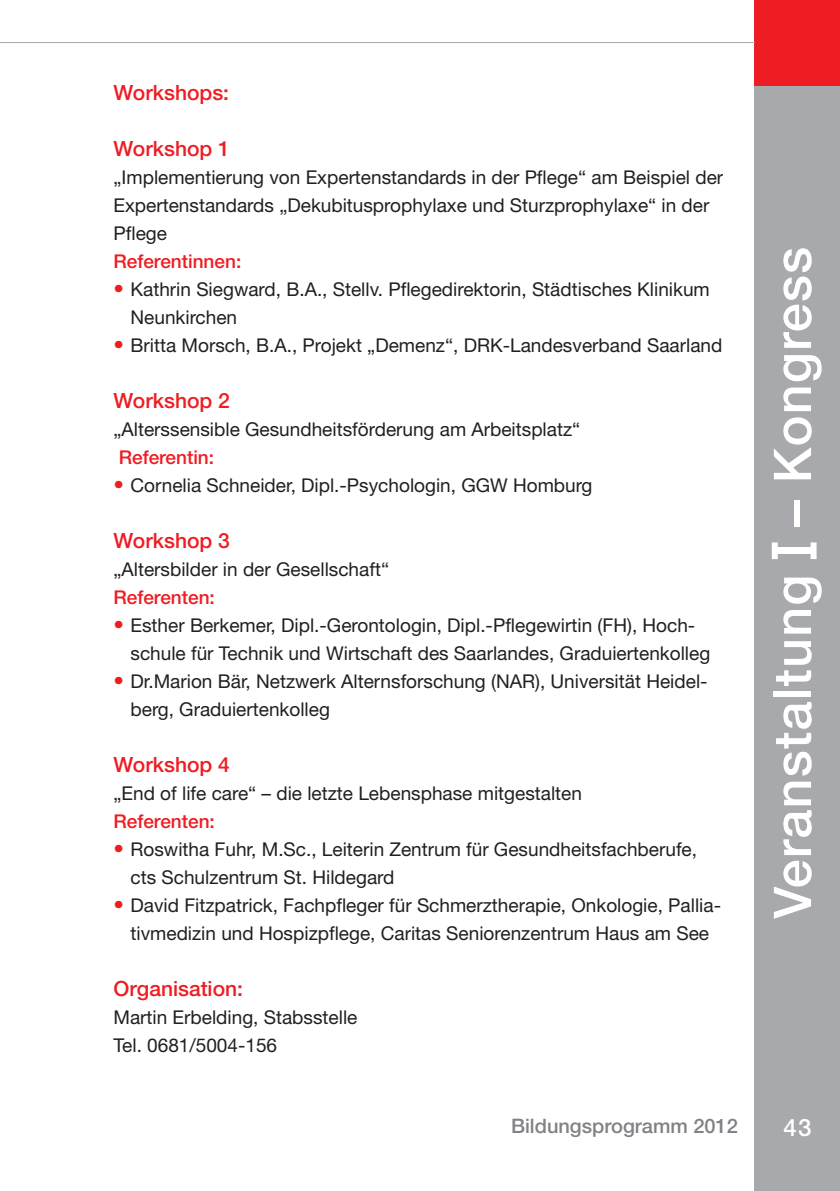
<style>
.page{position:relative;width:840px;height:1191px;background:#fff}
.page>*{position:absolute;margin:0;border:0;box-sizing:border-box;transform-origin:0 0}
.t1{font:500 52px "Helvetica Neue LT";letter-spacing:.025em;color:#fff}
.t2{font:500 24px "Helvetica Neue LT";color:#fff}
.t3{font:500 21px "Helvetica Neue LT";color:#ee1d23}
.t4{font:500 20px "Helvetica Neue LT";color:#808285}
.t5{font:19px/28px "Helvetica Neue LT";color:#231f20}
.t6{font:500 19px "Helvetica Neue LT";color:#ee1d23}
.s1{font-weight:500;font-size:21px;color:#ee1d23}
.s2{font-family:"Helvetica Neue"}
</style>
<div class="page">
<div style="left:754px;top:0;width:85px;height:1191px;background:#a8a9ad"></div>
<div style="left:754px;top:0;width:85px;height:85px;background:#ee1d23"></div>
<hr style="left:0;top:42px;width:754px;height:1px;background:#a8a9ad">
<div style="left:771px;top:542px;width:6px;height:17px;background:#fff"></div>
<div style="left:810px;top:542px;width:6px;height:17px;background:#fff"></div>
<p class="t3" style="left:113px;top:85px;width:117px">Workshops:</p>
<p class="t3" style="left:113px;top:141px;width:118px">Workshop 1</p>
<p class="t5" style="left:113px;top:165px;width:611px">„Implementierung von Expertenstandards in der Pflege“ am Beispiel der<br>Expertenstandards „Dekubitusprophylaxe und Sturzprophylaxe“ in der<br>Pflege</p>
<p class="t6" style="left:113px;top:254px;width:129px">Referentinnen:</p>
<p class="t5" style="left:130px;top:277px;width:580px;text-indent:-17px"><span class="s1">•</span> Kathrin Siegward, B.A., Stellv. Pflegedirektorin, Städtisches Klinikum<br>Neunkirchen</p>
<p class="t5" style="left:113px;top:333px;width:610px"><span class="s1">•</span> Britta Morsch, B.A., Projekt „Demenz“, DRK-Landesverband Saarland</p>
<p class="t3" style="left:113px;top:393px;width:118px">Workshop 2</p>
<p class="t5" style="left:113px;top:417px;width:468px">„Alterssensible Gesundheitsförderung am Arbeitsplatz“</p>
<p class="t6" style="left:119px;top:450px;width:97px">Referentin:</p>
<p class="t5" style="left:113px;top:473px;width:480px"><span class="s1">•</span> Cornelia Schneider, Dipl.-Psychologin, GGW Homburg</p>
<p class="t3" style="left:113px;top:533px;width:118px">Workshop 3</p>
<p class="t5" style="left:113px;top:557px;width:277px">„Altersbilder in der Gesellschaft“</p>
<p class="t6" style="left:113px;top:590px;width:103px">Referenten:</p>
<p class="t5" style="left:130px;top:613px;width:581px;text-indent:-17px"><span class="s1">•</span> Esther Berkemer, Dipl.-Gerontologin, Dipl.-Pflegewirtin (FH), Hoch&shy;schule für Technik und Wirtschaft des Saarlandes, Graduiertenkolleg</p>
<p class="t5" style="left:130px;top:669px;width:578px;text-indent:-17px"><span class="s1">•</span> Dr.Marion Bär, Netzwerk Alternsforschung (NAR), Universität Heidel&shy;berg, Graduiertenkolleg</p>
<p class="t3" style="left:113px;top:757px;width:118px">Workshop 4</p>
<p class="t5" style="left:113px;top:781px;width:470px">„End of life care“ – die letzte Lebensphase mitgestalten</p>
<p class="t6" style="left:113px;top:814px;width:103px">Referenten:</p>
<p class="t5" style="left:130px;top:837px;width:567px;text-indent:-17px"><span class="s1">•</span> Roswitha Fuhr, M.Sc., Leiterin Zentrum für Gesundheitsfachberufe, cts Schulzentrum St. Hildegard</p>
<p class="t5" style="left:113px;top:893px;width:608px;text-align:center"><span class="s1">•</span> David Fitzpatrick, Fachpfleger für Schmerztherapie, Onkologie, Pallia&shy;tivmedizin und Hospizpflege, Caritas Seniorenzentrum Haus am See</p>
<p class="t3" style="left:113px;top:981px;width:131px">Organisation:</p>
<p class="t5" style="left:113px;top:1005px;width:245px">Martin Erbelding, Stabsstelle<br>Tel. 0681/5004-156</p>
<h1 class="t1" style="left:773px;top:918px;width:673px;rotate:-90deg">Veranstaltung <span class="s2">I</span> – Kongress</h1>
<p class="t4" style="left:511px;top:1118px;width:228px">Bildungsprogramm 2012</p>
<p class="t2" style="left:783px;top:1119px;width:29px">43</p>
</div>
